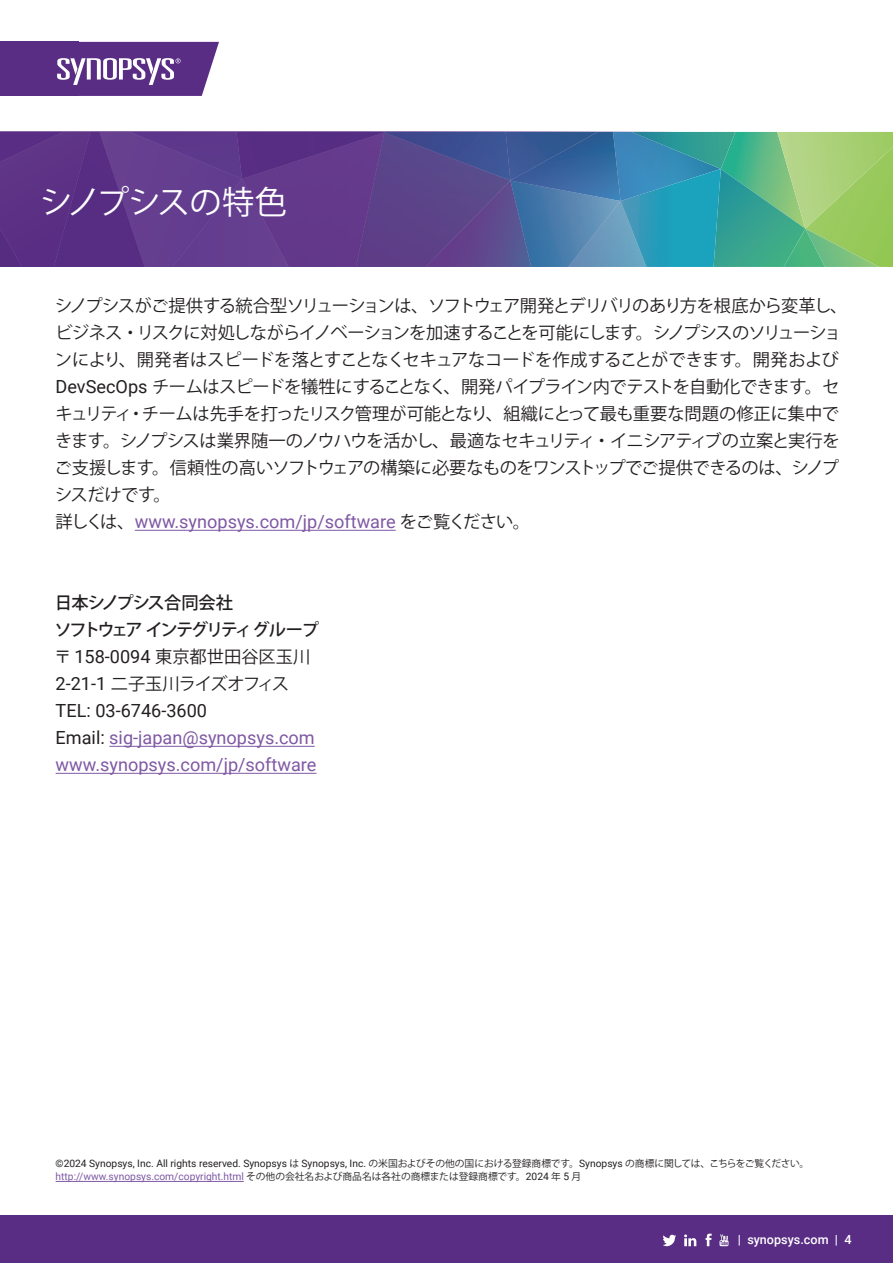
<style>
.page{position:relative;width:893px;height:1263px;background:#fff}
.page>*{position:absolute;margin:0;border:0;box-sizing:border-box;transform-origin:0 0}
.t1{font:32.25px "Koz Go Pro";letter-spacing:-.02em;color:#fff}
.t2{font:18.15px/27px "Roboto";color:#7f58a4}
.t3{font:17.25px/27px "Koz Go Pro";letter-spacing:-.04em;color:#231f20}
.t4{font:500 17.25px/27px "Koz Go Pro";letter-spacing:-.11em;color:#231f20}
.t5{font:500 12.6px "Roboto";color:#fff}
.t6{font:9.75px/13.5px "Koz Go Pro";color:#231f20}
.s1{font-family:"Roboto";font-size:18.15px}
.s2{font-family:"Koz Go Pro";font-size:17.25px;color:#231f20}
.s3{font-weight:400}
.s4{font-family:"Roboto";font-weight:400;font-size:18.15px}
.s5{color:#231f20}
.s6{font-family:"Roboto";font-size:10.2px}
.s7{font-family:"Roboto";font-size:10.2px;color:#7f58a4}
</style>
<div class="page">
<hr style="left:135px;top:530px;width:261px;height:1px;background:#7f58a4">
<hr style="left:109px;top:746px;width:206px;height:1px;background:#7f58a4">
<hr style="left:56px;top:773px;width:261px;height:1px;background:#7f58a4">
<hr style="left:56px;top:1181px;width:188px;height:1px;background:#7f58a4">
<svg style="left:671px;top:132px;width:222px;height:135px;background:#65b787"></svg>
<svg style="left:0;top:132px;width:671px;height:135px;background:#574a92"></svg>
<div style="left:0;top:1215px;width:893px;height:48px;background:#592d84"></div>
<svg style="left:663px;top:1234px;width:13px;height:12px"></svg>
<svg style="left:705px;top:1233px;width:7px;height:13px"></svg>
<svg style="left:719px;top:1234px;width:9px;height:12px"></svg>
<svg style="left:684px;top:1234px;width:12px;height:12px"></svg>
<div style="left:0;top:42px;width:79px;height:54px;background:#592d84"></div>
<svg style="left:57px;top:42px;width:162px;height:54px"></svg>
<h1 class="t1" style="left:40px;top:181px;width:248px">シノプシスの特色</h1>
<p class="t3" style="left:55px;top:292px;width:794px">シノプシスがご提供する統合型ソリューションは、ソフトウェア開発とデリバリのあり方を根底から変革し、ビジネス・リスクに対処しながらイノベーションを加速することを可能にします。シノプシスのソリューションにより、開発者はスピードを落とすことなくセキュアなコードを作成することができます。開発および<span class="s1">DevSecOps</span> チームはスピードを犠牲にすることなく、開発パイプライン内でテストを自動化できます。セキュリティ・チームは先手を打ったリスク管理が可能となり、組織にとって最も重要な問題の修正に集中できます。シノプシスは業界随一のノウハウを活かし、最適なセキュリティ・イニシアティブの立案と実行をご支援します。信頼性の高いソフトウェアの構築に必要なものをワンストップでご提供できるのは、シノプシスだけです。</p>
<p class="t2" style="left:56px;top:507px;width:476px"><span class="s2">詳しくは、</span>www.synopsys.com/jp/software <span class="s2">をご覧ください。</span></p>
<p class="t4" style="left:54px;top:590px;width:266px">日本シノプシス合同会社<br>ソフトウェアインテグリティグループ<span class="s3">〒</span> <span class="s4">158-0094</span> <span class="s3">東京都世田谷区玉川<br></span><span class="s4">2-21-1</span> <span class="s3">二子玉川ライズオフィス</span></p>
<p class="t2" style="left:56px;top:696px;width:262px"><span class="s5">TEL: 03-6746-3600<br>Email:</span> sig-japan@synopsys.com www.synopsys.com/jp/software</p>
<p class="t6" style="left:56px;top:1156px;width:755px"><span class="s6">©2024 Synopsys, Inc. All rights reserved. Synopsys</span> は <span class="s6">Synopsys, Inc.</span> の米国およびその他の国における登録商標です。<span class="s6">Synopsys</span> の商標に関しては、こちらをご覧ください。<span class="s7">http://www.synopsys.com/copyright.html</span> その他の会社名および商品名は各社の商標または登録商標です。<span class="s6">2024</span> 年 <span class="s6">5</span> 月</p>
<p class="t5" style="left:738px;top:1230px;width:115px">| synopsys.com | 4</p>
</div>
